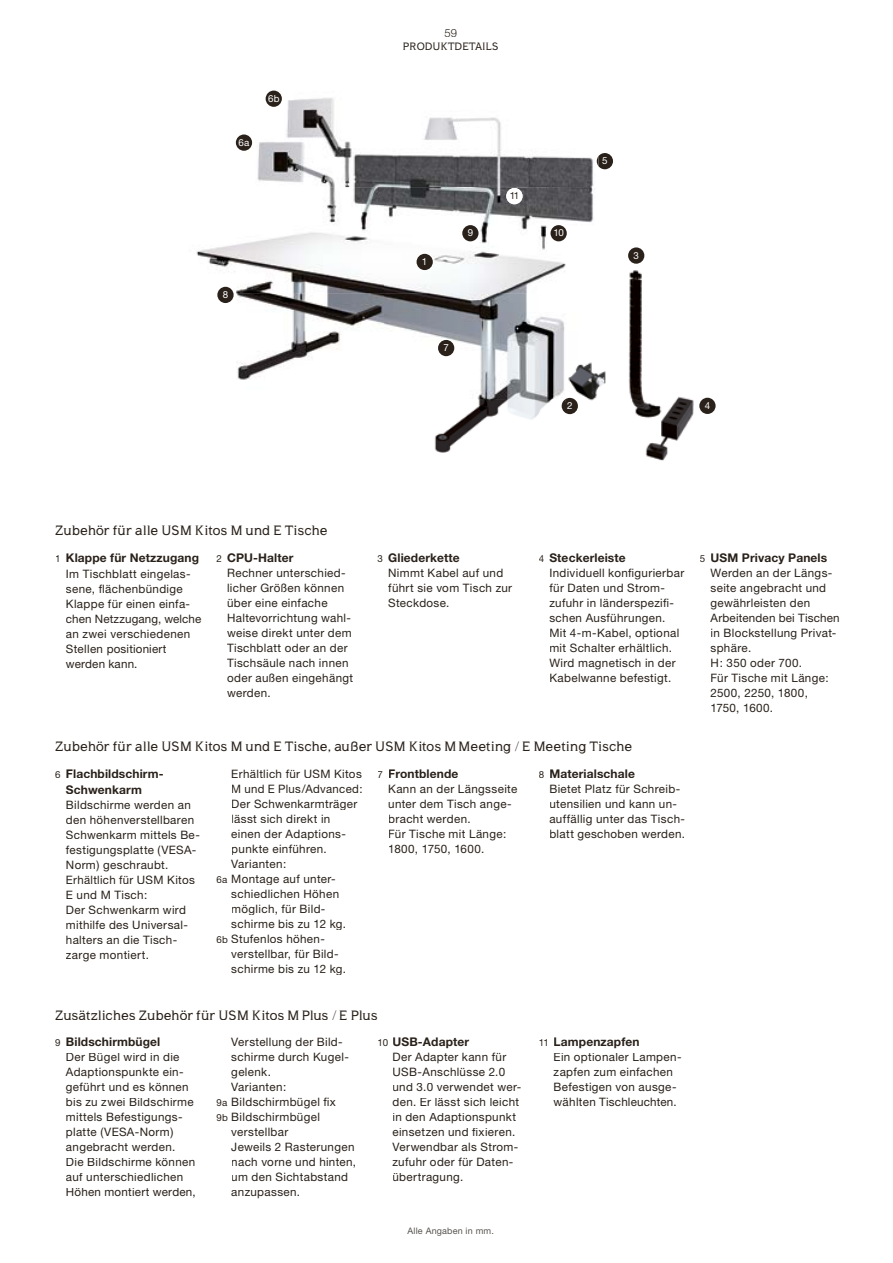
<style>
.page{position:relative;width:893px;height:1263px;background:#fff}
.page>*{position:absolute;margin:0;border:0;box-sizing:border-box;transform-origin:0 0}
.t1{font:14.25px "Angular";letter-spacing:.02em;color:#29211a}
.t2{font:700 12px/15.9px "Helvetica Neue";letter-spacing:.01em;color:#29211a}
.t3{font:11.7px/15px "Helvetica Neue";letter-spacing:.03em;color:#29211a}
.t4{font:11.25px "Angular";letter-spacing:.03em;color:#29211a}
.t5{font:300 11.25px "Helvetica Neue";color:#29211a}
.t6{font:9.75px "Helvetica Neue";color:#fff}
.t7{font:9.75px "Helvetica Neue";color:#29211a}
.t8{font:9px "Helvetica Neue";letter-spacing:.02em;color:#55524e}
.s1{font-weight:400;font-size:9.75px}
.s2{font-size:9.75px}
</style>
<div class="page">
<img style="left:235px;top:90px;width:362px;height:97px">
<img style="left:196px;top:187px;width:399px;height:106px">
<img style="left:236px;top:293px;width:329px;height:107px">
<img style="left:434px;top:400px;width:137px;height:53px">
<img style="left:628px;top:251px;width:84px;height:210px">
<img style="left:568px;top:362px;width:38px;height:39px">
<img style="left:236px;top:134px;width:16px;height:17px;border-radius:8px">
<img style="left:217px;top:287px;width:17px;height:16px;border-radius:8px">
<img style="left:462px;top:225px;width:16px;height:16px;border-radius:8px">
<img style="left:417px;top:254px;width:16px;height:16px;border-radius:8px">
<img style="left:438px;top:340px;width:16px;height:16px;border-radius:8px">
<img style="left:550px;top:225px;width:17px;height:16px;border-radius:8px">
<svg style="left:597px;top:153px;width:16px;height:16px"></svg>
<div style="left:506px;top:188px;width:17px;height:16px;background:#fff;border-radius:50%"></div>
<img style="left:562px;top:399px;width:16px;height:15px">
<svg style="left:565px;top:398px;width:12px;height:4px"></svg>
<img style="left:628px;top:247px;width:16px;height:17px;border-radius:8px">
<img style="left:699px;top:398px;width:17px;height:16px;border-radius:8px">
<img style="left:266px;top:91px;width:16px;height:16px;border-radius:8px">
<p class="t6" style="left:239px;top:136px;width:12px">6a</p>
<p class="t6" style="left:268px;top:92px;width:13px">6b</p>
<p class="t6" style="left:223px;top:289px;width:7px">8</p>
<p class="t5" style="left:444px;top:26px;width:14px">59</p>
<p class="t4" style="left:403px;top:40px;width:98px">PRODUKTDETAILS</p>
<p class="t6" style="left:422px;top:256px;width:7px">1</p>
<p class="t6" style="left:468px;top:227px;width:7px">9</p>
<p class="t6" style="left:443px;top:342px;width:7px">7</p>
<p class="t7" style="left:510px;top:190px;width:11px">11</p>
<p class="t6" style="left:553px;top:227px;width:12px">10</p>
<p class="t6" style="left:602px;top:155px;width:7px">5</p>
<p class="t6" style="left:633px;top:249px;width:7px">3</p>
<p class="t6" style="left:567px;top:400px;width:7px">2</p>
<p class="t6" style="left:705px;top:399px;width:7px">4</p>
<p class="t1" style="left:55px;top:522px;width:274px">Zubehör für alle USM Kitos M und E Tische</p>
<p class="t2" style="left:55px;top:550px;width:145px"><span class="s1">1</span> Klappe für Netzzugang</p>
<p class="t3" style="left:66px;top:566px;width:137px">Im Tischblatt eingelas&shy;sene, flächen bündige<br>Klappe für einen einfa&shy;chen Netzzugang, welche an zwei verschiedenen<br>Stellen positioniert werden kann.</p>
<p class="t2" style="left:216px;top:550px;width:79px"><span class="s1">2</span> CPU-Halter</p>
<p class="t3" style="left:227px;top:565px;width:128px">Rechner unterschied&shy;licher Größen können über eine einfache<br>Haltevorrichtung wahl&shy;weise direkt unter dem<br>Tischblatt oder an der<br>Tischsäule nach innen oder außen eingehängt werden.</p>
<p class="t2" style="left:378px;top:550px;width:84px"><span class="s1">3</span> Gliederkette</p>
<p class="t3" style="left:388px;top:565px;width:125px">Nimmt Kabel auf und führt sie vom Tisch zur<br>Steckdose.</p>
<p class="t2" style="left:539px;top:550px;width:88px"><span class="s1">4</span> Steckerleiste</p>
<p class="t3" style="left:549px;top:565px;width:136px">Individuell konfigurierbar für Daten und Strom&shy;zufuhr in länderspezifi&shy;schen Aus führungen.<br>Mit 4-m-Kabel, optional mit Schalter erhältlich.<br>Wird magnetisch in der<br>Kabelwanne befestigt.</p>
<p class="t1" style="left:55px;top:738px;width:578px">Zubehör für alle USM Kitos M und E Tische, außer USM Kitos M Meeting / E Meeting Tische</p>
<p class="t2" style="left:66px;top:765px;width:99px;text-indent:-11px"><span class="s1">6</span> Flachbildschirm-<br>Schwenkarm</p>
<p class="t3" style="left:66px;top:797px;width:136px">Bildschirme werden an den höhenverstellbaren<br>Schwenkarm mittels Be&shy;festigungsplatte (VESA-<br>Norm) geschraubt.<br>Erhältlich für USM Kitos<br>E und M Tisch:<br>Der Schwenkarm wird mithilfe des Universal&shy;halters an die Tisch&shy;zarge montiert.</p>
<p class="t3" style="left:231px;top:766px;width:132px">Erhältlich für USM Kitos</p>
<p class="t3" style="left:231px;top:781px;width:133px">M und E Plus/Advanced:</p>
<p class="t3" style="left:231px;top:796px;width:128px">Der Schwenkarmträger</p>
<p class="t3" style="left:231px;top:811px;width:101px">lässt sich direkt in</p>
<p class="t3" style="left:231px;top:826px;width:116px">einen der Adaptions-</p>
<p class="t3" style="left:231px;top:841px;width:97px">punkte einführen.</p>
<p class="t3" style="left:231px;top:856px;width:56px">Varianten:</p>
<p class="t3" style="left:216px;top:871px;width:121px"><span class="s2">6a</span> Montage auf unter-</p>
<p class="t3" style="left:231px;top:886px;width:109px">schiedlichen Höhen</p>
<p class="t3" style="left:231px;top:901px;width:96px">möglich, für Bild-</p>
<p class="t3" style="left:231px;top:916px;width:116px">schirme bis zu 12 kg.</p>
<p class="t3" style="left:216px;top:931px;width:110px"><span class="s2">6b</span> Stufenlos höhen-</p>
<p class="t3" style="left:231px;top:946px;width:109px">verstellbar, für Bild-</p>
<p class="t3" style="left:231px;top:961px;width:116px">schirme bis zu 12 kg.</p>
<p class="t2" style="left:378px;top:765px;width:82px"><span class="s1">7</span> Frontblende</p>
<p class="t3" style="left:388px;top:781px;width:131px">Kann an der Längsseite unter dem Tisch ange&shy;bracht werden.<br>Für Tische mit Länge:<br>1800, 1750, 1600.</p>
<p class="t2" style="left:539px;top:765px;width:98px"><span class="s1">8</span> Materialschale</p>
<p class="t3" style="left:549px;top:781px;width:137px">Bietet Platz für Schreib&shy;utensilien und kann un&shy;auffällig unter das Tisch&shy;blatt geschoben werden.</p>
<p class="t1" style="left:55px;top:1006px;width:324px">Zusätzliches Zubehör für USM Kitos M Plus / E Plus</p>
<p class="t2" style="left:55px;top:1034px;width:107px"><span class="s1">9</span> Bildschirmbügel</p>
<p class="t3" style="left:66px;top:1049px;width:131px">Der Bügel wird in die<br>Adaptionspunkte ein&shy;geführt und es können bis zu zwei Bildschirme mittels Befestigungs&shy;platte (VESA-Norm) angebracht werden.<br>Die Bildschirme können auf unterschiedlichen<br>Höhen montiert werden,</p>
<p class="t3" style="left:231px;top:1034px;width:113px">Verstellung der Bild-</p>
<p class="t3" style="left:231px;top:1049px;width:119px">schirme durch Kugel-</p>
<p class="t3" style="left:231px;top:1064px;width:41px">gelenk.</p>
<p class="t3" style="left:231px;top:1079px;width:56px">Varianten:</p>
<p class="t3" style="left:216px;top:1094px;width:121px"><span class="s2">9a</span> Bildschirmbügel fix</p>
<p class="t3" style="left:216px;top:1109px;width:105px"><span class="s2">9b</span> Bildschirmbügel</p>
<p class="t3" style="left:231px;top:1124px;width:59px">verstellbar</p>
<p class="t3" style="left:231px;top:1139px;width:125px">Jeweils 2 Rasterungen</p>
<p class="t3" style="left:231px;top:1154px;width:126px">nach vorne und hinten,</p>
<p class="t3" style="left:231px;top:1169px;width:118px">um den Sichtabstand</p>
<p class="t3" style="left:231px;top:1184px;width:70px">anzupassen.</p>
<p class="t2" style="left:378px;top:1034px;width:93px"><span class="s1">10</span> USB-Adapter</p>
<p class="t3" style="left:392px;top:1049px;width:130px">Der Adapter kann für<br>USB-Anschlüsse 2.0 und 3.0 verwendet wer&shy;den. Er lässt sich leicht in den Adaptionspunkt einsetzen und fixieren.<br>Verwendbar als Strom&shy;zufuhr oder für Daten&shy;übertragung.</p>
<p class="t8" style="left:408px;top:1226px;width:88px">Alle Angaben in mm.</p>
<p class="t2" style="left:539px;top:1034px;width:102px"><span class="s1">11</span> Lampenzapfen</p>
<p class="t3" style="left:554px;top:1049px;width:129px">Ein optionaler Lampen&shy;zapfen zum ein fachen<br>Befestigen von ausge&shy;wählten Tischleuchten.</p>
<p class="t2" style="left:700px;top:550px;width:129px"><span class="s1">5</span> USM Privacy Panels</p>
<p class="t3" style="left:711px;top:565px;width:131px">Werden an der Längs&shy;seite angebracht und gewährleisten den<br>Arbeitenden bei Tischen in Blockstellung Privat&shy;sphäre.<br>H: 350 oder 700.<br>Für Tische mit Länge:<br>2500, 2250, 1800,<br>1750, 1600.</p>
</div>
